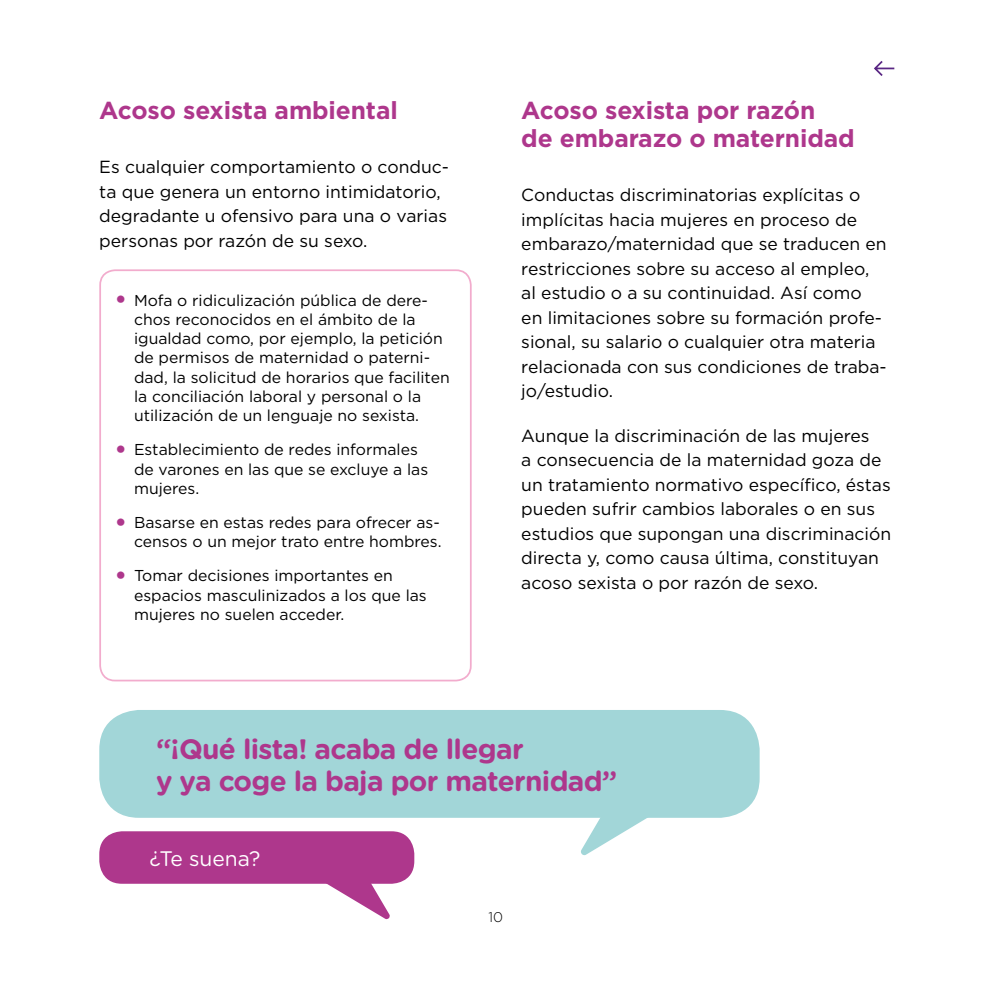
<style>
.page{position:relative;width:993px;height:993px;background:#fff}
.page>*{position:absolute;margin:0;border:0;box-sizing:border-box;transform-origin:0 0}
.t1{font:700 28px/31.5px "Gotham Rounded";letter-spacing:-.025em;color:#ae378c}
.t2{font:700 24.5px/28px "Gotham";letter-spacing:-.005em;color:#ae378c}
.t3{font:21px "Gotham Rounded";color:#fff}
.t4{font:17.5px/24.5px "Gotham";color:#000}
.t5{font:15.75px/19.2px "Gotham";color:#000}
.t6{font:300 14px "Gotham";color:#000}
.s1{font-size:28px;color:#ae378c}
</style>
<div class="page">
<div style="left:99px;top:269px;width:372px;height:412px;border:2px solid #f2accd;border-radius:15px"></div>
<svg style="left:579px;top:817px;width:78px;height:39px"></svg>
<svg style="left:320px;top:883px;width:71px;height:36px"></svg>
<div style="left:99px;top:709px;width:660px;height:108px;background:#a2d6d8;border-radius:40px"></div>
<div style="left:99px;top:831px;width:315px;height:52px;background:#ae378c;border-radius:23px"></div>
<svg style="left:874px;top:61px;width:21px;height:15px"></svg>
<h2 class="t2" style="left:99px;top:96px;width:300px">Acoso sexista ambiental</h2>
<p class="t4" style="left:99px;top:154px;width:351px">Es cualquier comportamiento o conduc&shy;ta que genera un entorno intimidatorio, degradante u ofensivo para una o varias personas por razón de su sexo.</p>
<p class="t5" style="left:134px;top:290px;width:317px;text-indent:-20px"><span class="s1">•</span> Mofa o ridiculización pública de dere&shy;chos reconocidos en el ámbito de la igualdad como, por ejemplo, la petición de permisos de maternidad o paterni&shy;dad, la solicitud de horarios que faciliten la conciliación laboral y personal o la utilización de un lenguaje no sexista.</p>
<p class="t5" style="left:134px;top:439px;width:295px;text-indent:-20px"><span class="s1">•</span> Establecimiento de redes informales de varones en las que se excluye a las mujeres.</p>
<p class="t5" style="left:114px;top:512px;width:329px;text-align:right"><span class="s1">•</span> Basarse en estas redes para ofrecer as&shy;censos o un mejor trato entre hombres.</p>
<p class="t5" style="left:134px;top:565px;width:294px;text-indent:-20px"><span class="s1">•</span> Tomar decisiones importantes en espacios masculinizados a los que las mujeres no suelen acceder.</p>
<h2 class="t2" style="left:521px;top:96px;width:335px">Acoso sexista por razón<br>de embarazo o maternidad</h2>
<p class="t4" style="left:521px;top:182px;width:367px">Conductas discriminatorias explícitas o implícitas hacia mujeres en proceso de embarazo/maternidad que se traducen en restricciones sobre su acceso al empleo, al estudio o a su continuidad. Así como en limitaciones sobre su formación profe&shy;sional, su salario o cualquier otra materia relacionada con sus condiciones de traba&shy;jo/estudio.</p>
<p class="t4" style="left:521px;top:423px;width:371px">Aunque la discriminación de las mujeres<br>a consecuencia de la maternidad goza de un tratamiento normativo específico, éstas pueden sufrir cambios laborales o en sus estudios que supongan una discriminación directa y, como causa última, constituyan acoso sexista o por razón de sexo.</p>
<h1 class="t1" style="left:156px;top:732px;width:462px">“¡Qué lista! acaba de llegar<br>y ya coge la baja por maternidad”</h1>
<p class="t3" style="left:149px;top:843px;width:113px">¿Te suena?</p>
<p class="t6" style="left:488px;top:908px;width:16px">10</p>
</div>
